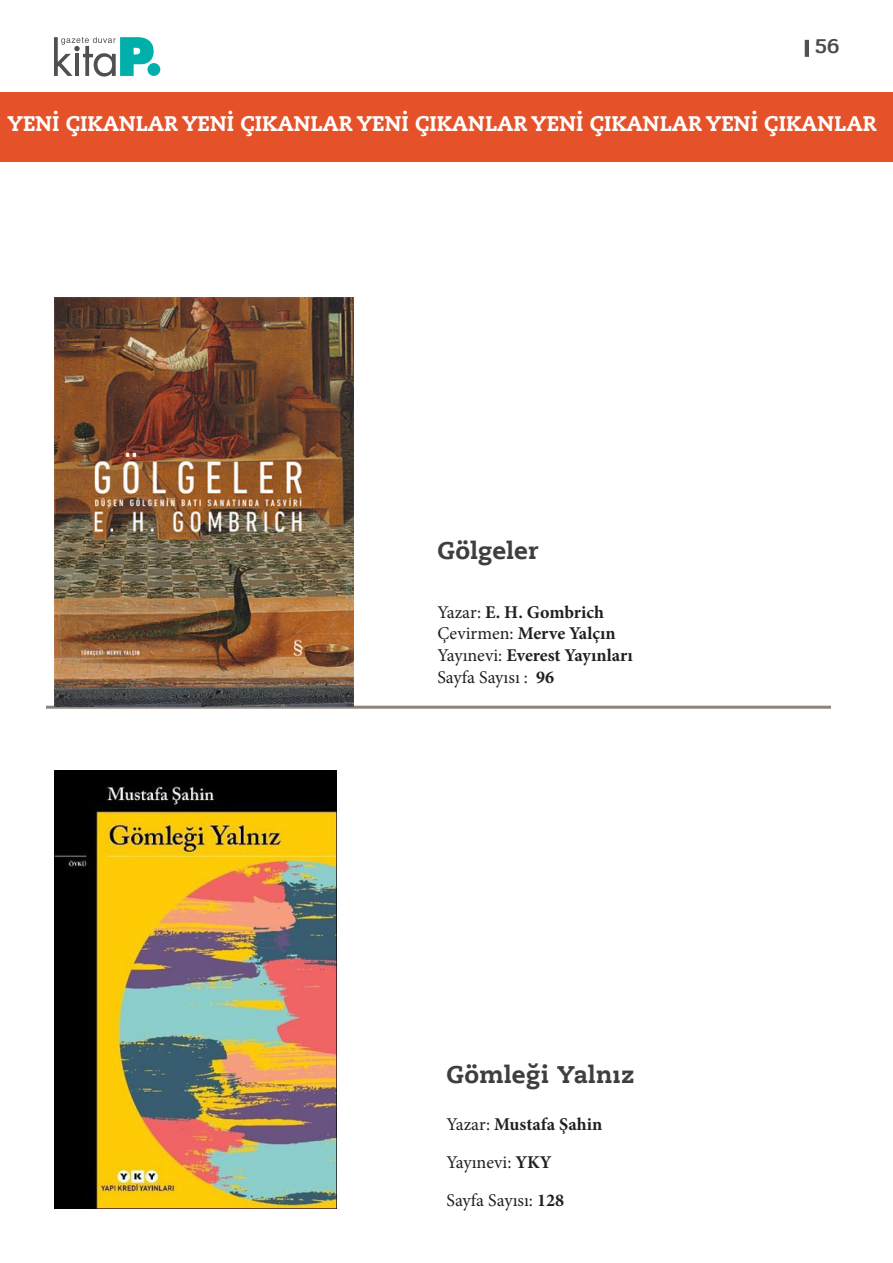
<style>
.page{position:relative;width:893px;height:1263px;background:#fff}
.page>*{position:absolute;margin:0;border:0;box-sizing:border-box;transform-origin:0 0}
.KITAPISIM{font:700 24px "Caecilia LT Std Roman";letter-spacing:.01em;color:#3e3e3f}
.BASLIK{font:700 21px "Caecilia LT Std Roman";color:#fff}
.t1{font:500 21px "Pridi";color:#484b4c}
.t2{font:700 18px/21.6px "Minion Pro";color:#231f20}
.KITAPISIM-2{font:18px/38.4px "Minion Pro";color:#231f20}
.s1{font-weight:400}
.s2{font-weight:700}
</style>
<div class="page">
<svg style="left:54px;top:37px;width:100px;height:40px"></svg>
<div style="left:147px;top:63px;width:13px;height:13px;background:#00afaa;border-radius:50%"></div>
<hr style="left:805px;top:40px;width:4px;height:17px;background:#505050">
<hr style="left:46px;top:706px;width:785px;height:3px;background:#8f8279">
<img style="left:55px;top:770px;width:282px;height:439px">
<img style="left:55px;top:297px;width:298px;height:409px">
<div style="left:0;top:92px;width:893px;height:70px;background:#e55128"></div>
<p class="t1" style="left:815px;top:31px;width:25px">56</p>
<p class="BASLIK" style="left:7px;top:110px;width:870px">YENİ ÇIKANLAR YENİ ÇIKANLAR YENİ ÇIKANLAR YENİ ÇIKANLAR YENİ ÇIKANLAR</p>
<p class="KITAPISIM" style="left:437px;top:535px;width:103px">Gölgeler</p>
<p class="t2" style="left:437px;top:601px;width:168px"><span class="s1">Yazar:</span> E. H. Gombrich</p>
<p class="t2" style="left:437px;top:623px;width:197px"><span class="s1">Çevirmen:</span> Merve Yalçın<br><span class="s1">Yayınevi:</span> Everest Yayınları</p>
<p class="KITAPISIM-2" style="left:437px;top:658px;width:118px">Sayfa Sayısı : <span class="s2">96</span></p>
<p class="KITAPISIM" style="left:446px;top:1059px;width:190px">Gömleği Yalnız</p>
<p class="KITAPISIM-2" style="left:446px;top:1105px;width:157px">Yazar: <span class="s2">Mustafa Şahin<br></span>Yayınevi: <span class="s2">YKY<br></span>Sayfa Sayısı: <span class="s2">128</span></p>
</div>
